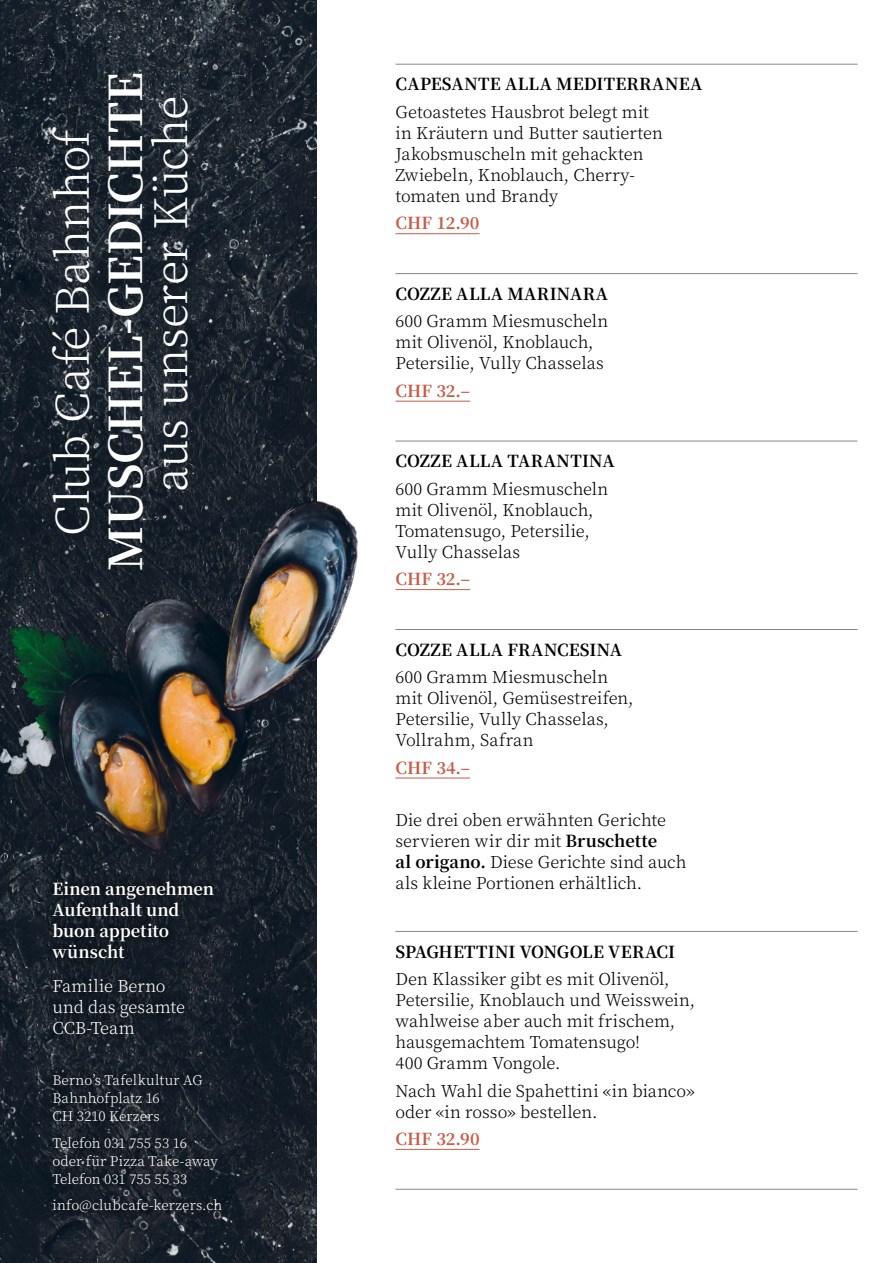
<style>
.page{position:relative;width:893px;height:1263px;background:#fff}
.page>*{position:absolute;margin:0;border:0;box-sizing:border-box;transform-origin:0 0}
.t1{font:300 45px "Noto Serif JP";letter-spacing:-.01em;color:#fff}
.t2{font:700 45px "Noto Serif JP";letter-spacing:-.005em;color:#fff}
.t3{font:300 16.5px/21px "Noto Serif JP";letter-spacing:-.005em;color:#000}
.t4{font:700 16.5px "Noto Serif JP";letter-spacing:.01em;color:#000}
.t5{font:700 16.5px/21px "Noto Serif JP";letter-spacing:-.005em;color:#fff}
.t6{font:700 16.5px "Noto Serif JP";letter-spacing:.005em;color:#c95b47}
.t7{font:300 16.5px/21px "Noto Serif JP";letter-spacing:.005em;color:#fff}
.t8{font:300 13.5px/18px "Noto Serif JP";letter-spacing:.005em;color:#fff}
.s1{font-weight:700}
</style>
<div class="page">
<img style="left:0;top:0;width:316px;height:1263px">
<svg style="left:44px;top:971px;width:187px;height:251px;background:#192129"></svg>
<hr style="left:395px;top:64px;width:462px;height:1px;background:#878787">
<hr style="left:395px;top:273px;width:462px;height:1px;background:#878787">
<hr style="left:395px;top:441px;width:462px;height:1px;background:#878787">
<hr style="left:395px;top:629px;width:462px;height:1px;background:#878787">
<hr style="left:395px;top:931px;width:462px;height:1px;background:#878787">
<hr style="left:395px;top:1189px;width:462px;height:1px;background:#878787">
<hr style="left:395px;top:233px;width:85px;height:1px;background:#c95b47">
<hr style="left:395px;top:401px;width:75px;height:1px;background:#c95b47">
<hr style="left:395px;top:1149px;width:85px;height:1px;background:#c95b47">
<img style="left:0;top:448px;width:471px;height:523px">
<h1 class="t1" style="left:47px;top:536px;width:410px;rotate:-90deg">Club Café Bahnhof</h1>
<h1 class="t2" style="left:100px;top:571px;width:500px;rotate:-90deg">MUSCHEL-GEDICHTE</h1>
<h1 class="t1" style="left:145px;top:492px;width:398px;rotate:-90deg">aus unserer Küche</h1>
<p class="t5" style="left:52px;top:879px;width:163px">Einen angenehmen<br>Aufenthalt und buon appetito wünscht</p>
<p class="t7" style="left:52px;top:975px;width:134px">Familie Berno und das gesamte<br>CCB-Team</p>
<p class="t8" style="left:52px;top:1072px;width:151px">Berno’s Tafelkultur AG<br>Bahnhofplatz 16<br>CH 3210 Kerzers</p>
<p class="t8" style="left:52px;top:1134px;width:167px">Telefon 031 755 53 16 oder für Pizza Take-away<br>Telefon 031 755 55 33</p>
<p class="t8" style="left:52px;top:1197px;width:171px">info@clubcafe-kerzers.ch</p>
<p class="t4" style="left:395px;top:75px;width:308px">CAPESANTE ALLA MEDITERRANEA</p>
<p class="t3" style="left:395px;top:102px;width:269px">Getoastetes Hausbrot belegt mit in Kräutern und Butter sautierten<br>Jakobsmuscheln mit gehackten<br>Zwiebeln, Knoblauch, Cherry&shy;tomaten und Brandy</p>
<p class="t6" style="left:395px;top:214px;width:86px">CHF 12.90</p>
<p class="t4" style="left:395px;top:285px;width:214px">COZZE ALLA MARINARA</p>
<p class="t3" style="left:395px;top:311px;width:214px">600 Gramm Miesmuscheln mit Olivenöl, Knoblauch,<br>Petersilie, Vully Chasselas</p>
<p class="t6" style="left:395px;top:381px;width:76px">CHF 32.–</p>
<p class="t4" style="left:395px;top:452px;width:221px">COZZE ALLA TARANTINA</p>
<p class="t3" style="left:395px;top:478px;width:214px">600 Gramm Miesmuscheln mit Olivenöl, Knoblauch,<br>Tomatensugo, Petersilie,<br>Vully Chasselas</p>
<p class="t6" style="left:395px;top:570px;width:76px">CHF 32.–</p>
<p class="t4" style="left:395px;top:640px;width:228px">COZZE ALLA FRANCESINA</p>
<p class="t3" style="left:395px;top:667px;width:240px">600 Gramm Miesmuscheln mit Olivenöl, Gemüsestreifen,<br>Petersilie, Vully Chasselas,<br>Vollrahm, Safran</p>
<p class="t6" style="left:395px;top:758px;width:76px">CHF 34.–</p>
<p class="t3" style="left:395px;top:810px;width:293px">Die drei oben erwähnten Gerichte servieren wir dir mit <span class="s1">Bruschette<br>al origano.</span> Diese Gerichte sind auch als kleine Portionen erhältlich.</p>
<p class="t4" style="left:395px;top:942px;width:281px">SPAGHETTINI VONGOLE VERACI</p>
<p class="t3" style="left:395px;top:969px;width:301px">Den Klassiker gibt es mit Olivenöl,<br>Petersilie, Knoblauch und Weisswein, wahlweise aber auch mit frischem, hausgemachtem Tomatensugo!<br>400 Gramm Vongole.</p>
<p class="t3" style="left:395px;top:1080px;width:301px">Nach Wahl die Spahettini «in bianco» oder «in rosso» bestellen.</p>
<p class="t6" style="left:395px;top:1129px;width:86px">CHF 32.90</p>
</div>
